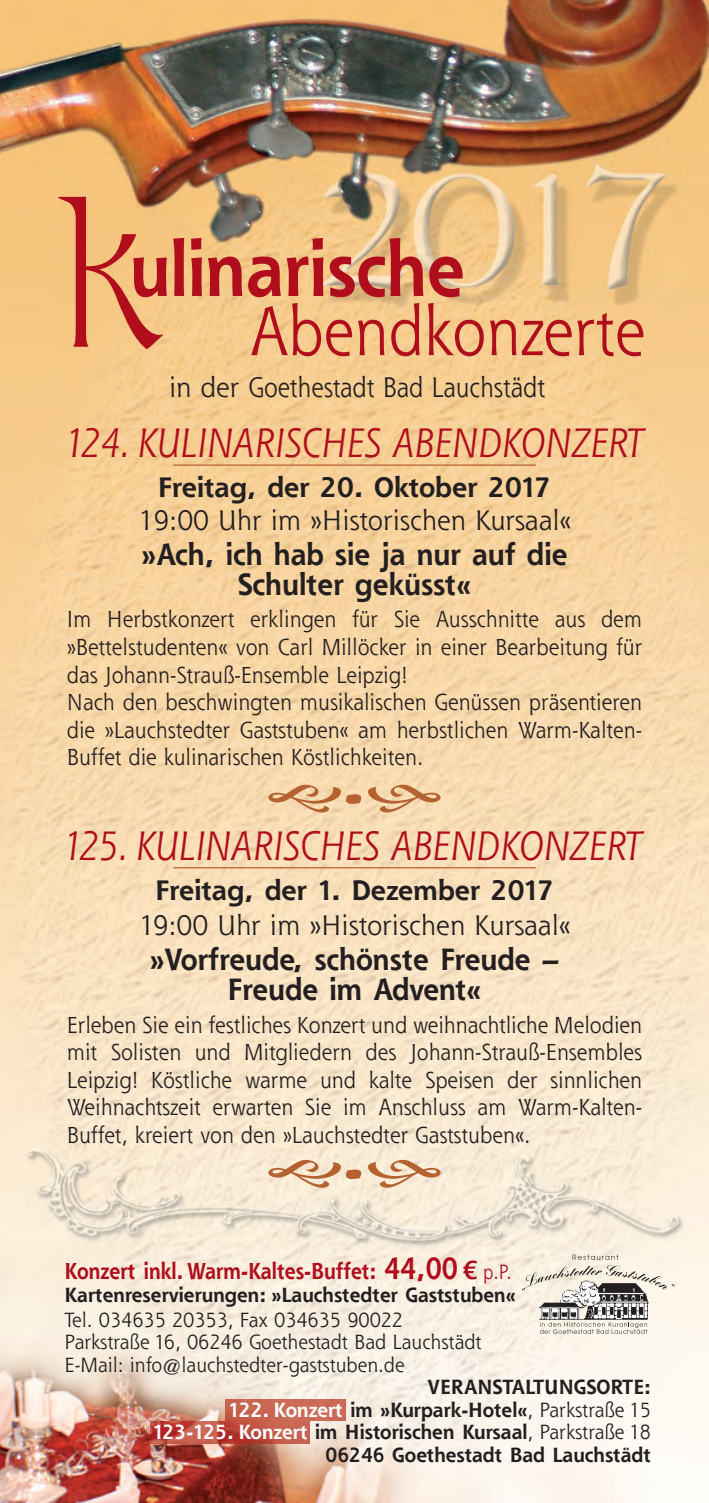
<style>
.page{position:relative;width:709px;height:1503px;background:#fff}
.page>*{position:absolute;margin:0;border:0;box-sizing:border-box;transform-origin:0 0}
.t1{font:187.5px "Kells";color:#b00d1d;scale:.85 1}
.t2{font:700 75px "Shannon";color:#b00d1d;scale:.91 1}
.t3{font:67.5px "Shannon";color:#b00d1d;scale:.91 1}
.t4{font:700 52.5px "Verona";color:#b56130;scale:1.5 1}
.t5{font:italic 40px "Shannon";color:#b00d1d;scale:.92 1}
.t6{font:700 30px/30px "Shannon";color:#231f20;text-align:center;scale:.95 1}
.t7{font:27.5px "Shannon";color:#231f20}
.t8{font:700 27.5px "Shannon";color:#231f20}
.t9{font:22.5px/27.5px "Shannon";color:#231f20;scale:.95 1}
.t10{font:700 22.5px "Shannon";color:#b00d1d;scale:.88 1}
.t11{font:700 20px/22.5px "Shannon";color:#231f20;text-align:right}
.t12{font:20px/22.5px "Shannon";color:#231f20}
.s1{font-size:30px}
.s2{font-family:"Lucida Grande";font-size:25px}
.s3{font-weight:400;font-size:20px}
.s4{color:#fff}
.s5{font-weight:400}
</style>
<div class="page">
<img style="left:0;top:0;width:709px;height:1502px">
<hr style="left:173px;top:464px;width:363px;height:2px;background:#b56130">
<hr style="left:173px;top:867px;width:363px;height:1px;background:#b56130">
<svg style="left:572px;top:1254px;width:46px;height:5px"></svg>
<svg style="left:522px;top:1265px;width:153px;height:68px"></svg>
<img style="left:225px;top:1398px;width:120px;height:22px">
<img style="left:151px;top:1421px;width:159px;height:22px">
<svg style="left:268px;top:784px;width:73px;height:28px"></svg>
<svg style="left:368px;top:784px;width:72px;height:28px"></svg>
<svg style="left:268px;top:1159px;width:73px;height:28px"></svg>
<svg style="left:368px;top:1159px;width:72px;height:28px"></svg>
<h1 class="t1" style="left:58px;top:172px;width:128px">K</h1>
<h2 class="t2" style="left:130px;top:238px;width:370px">ulinarische</h2>
<h3 class="t3" style="left:250px;top:303px;width:436px">Abendkonzerte</h3>
<p class="t7" style="left:169px;top:375px;width:378px">in der Goethestadt Bad Lauchstädt</p>
<h3 class="t5" style="left:65px;top:426px;width:631px">124. KULINARISCHES ABENDKONZERT</h3>
<p class="t8" style="left:158px;top:476px;width:395px">Freitag, der 20. Oktober 2017</p>
<p class="t7" style="left:138px;top:508px;width:435px">19:00 Uhr im »Historischen Kursaal«</p>
<h3 class="t6" style="left:141px;top:542px;width:450px">»Ach, ich hab sie ja nur auf die<br>Schulter geküsst«</h3>
<p class="t9" style="left:67px;top:607px;width:607px">Im Herbstkonzert erklingen für Sie Ausschnitte aus dem »Bet telstudenten« von Carl Millöcker in einer Bearbeitung für das Johann-Strauß-Ensemble Leipzig!<br>Nach den beschwingten musikalischen Genüssen präsentieren die »Lauchstedter Gaststuben« am herbstlichen Warm-Kalten-Buffet die kulinarischen Köstlichkeiten.</p>
<h3 class="t4" style="left:344px;top:773px;width:14px">•</h3>
<h3 class="t5" style="left:63px;top:829px;width:631px">125. KULINARISCHES ABENDKONZERT</h3>
<p class="t8" style="left:155px;top:878px;width:400px">Freitag, der 1. Dezember 2017</p>
<p class="t7" style="left:138px;top:913px;width:433px">19:00 Uhr im »Historischen Kursaal«</p>
<h3 class="t6" style="left:150px;top:947px;width:432px">»Vorfreude, schönste Freude –<br>Freude im Advent«</h3>
<p class="t9" style="left:67px;top:1012px;width:607px;text-align:justify">Erleben Sie ein festliches Konzert und weihnachtliche Melodien mit Solisten und Mitgliedern des Johann-Strauß-Ensembles Leipzig! Köstliche warme und kalte Speisen der sinnlichen Weihnachtszeit erwarten Sie im Anschluss am Warm-Kalten-Buffet, kreiert von den »Lauchstedter Gaststuben«.</p>
<h3 class="t4" style="left:344px;top:1148px;width:14px">•</h3>
<p class="t10" style="left:65px;top:1261px;width:509px">Konzert inkl. Warm-Kaltes-Buffet: <span class="s1">44,00</span> <span class="s2">€</span> <span class="s3">p.P.</span></p>
<p class="t11" style="left:65px;top:1284px;width:453px">Kartenreservierungen: »Lauchstedter Gaststuben«</p>
<p class="t12" style="left:65px;top:1309px;width:418px">Tel. 034635 20353, Fax 034635 90022<br>Parkstraße 16, 06246 Goethestadt Bad Lauchstädt<br>E-Mail: info@lauchstedter-gaststuben.de</p>
<p class="t11" style="left:153px;top:1377px;width:500px">VERANSTALTUNGSORTE:<br><span class="s4">122. Konzert</span> im »Kurpark-Hotel«<span class="s5">, Parkstraße 15<br></span><span class="s4">123-125. Konzert</span> im Historischen Kursaal<span class="s5">, Parkstraße 18<br></span>06246 Goethestadt Bad Lauchstädt</p>
</div>
